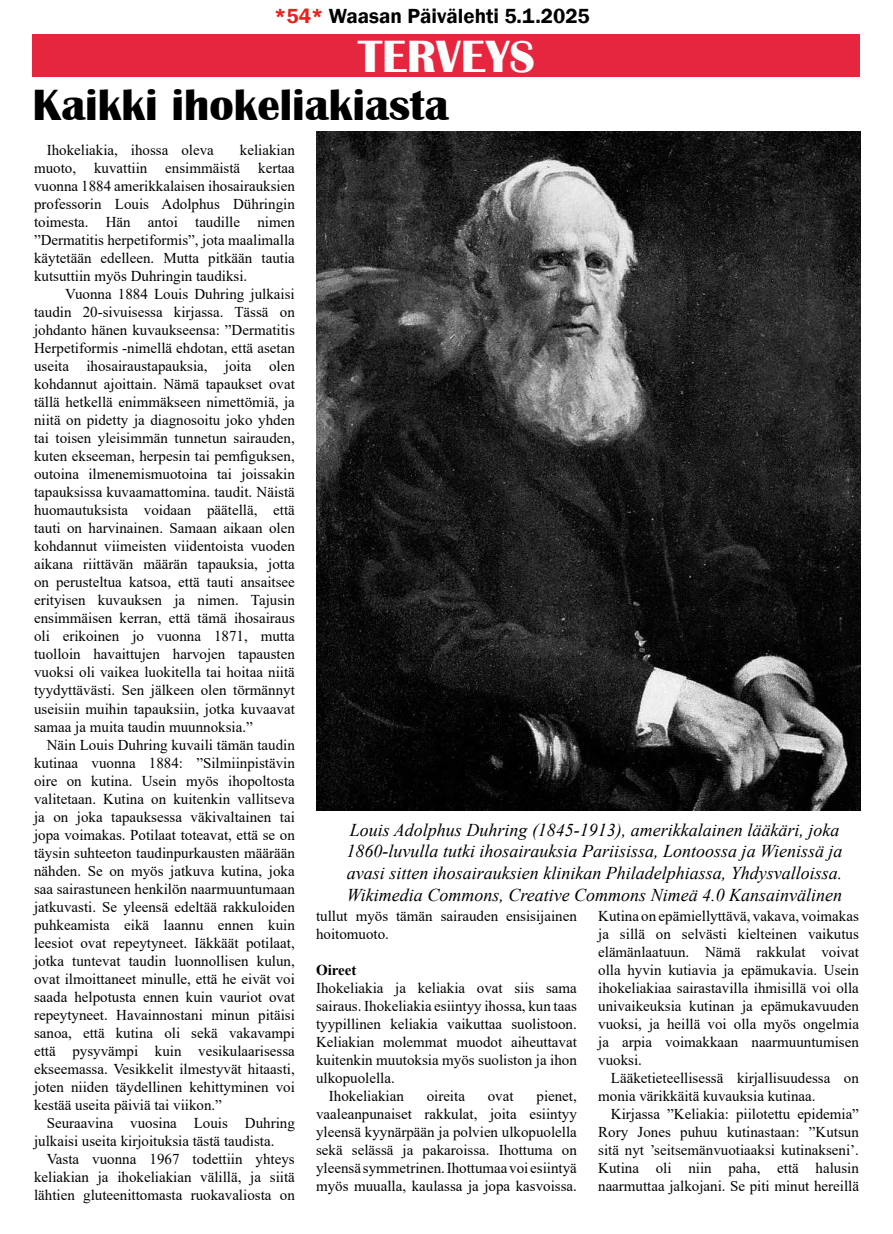
<style>
.page{position:relative;width:893px;height:1234px;background:#fff}
.page>*{position:absolute;margin:0;border:0;box-sizing:border-box;transform-origin:0 0}
.t1{font:700 46.5px "Britannic";color:#fbfdfc}
.t2{font:700 45px "Britannic";color:#000}
.t3{font:600 21px "Franklin Gothic";color:#000}
.t4{font:italic 18px/21.6px "Times New Roman";color:#000}
.t5{font:15px/18px "Times New Roman";color:#000;text-align:justify}
.t6{font:700 15px "Times New Roman";color:#000}
.s1{color:#e5231d}
</style>
<div class="page">
<div style="left:33px;top:34px;width:827px;height:43px;background:#e6263e"></div>
<img style="left:316px;top:132px;width:544px;height:678px">
<h3 class="t3" style="left:274px;top:3px;width:317px"><span class="s1">*54*</span> Waasan Päivälehti 5.1.2025</h3>
<h1 class="t1" style="left:358px;top:30px;width:178px">TERVEYS</h1>
<h2 class="t2" style="left:33px;top:79px;width:418px">Kaikki ihokeliakiasta</h2>
<p class="t5" style="left:34px;top:140px;width:262px;text-indent:206px">keliakian muoto, kuvattiin ensimmäistä kertaa vuonna 1884 amerikkalaisen ihosairauksien professorin Louis Adolphus Dühringin toimesta. Hän antoi taudille nimen ”Dermatitis herpetiformis”, jota maalimalla käytetään edelleen. Mutta pitkään tautia kutsuttiin myös Duhringin taudiksi.</p>
<p class="t5" style="left:34px;top:284px;width:262px;text-indent:31px">Vuonna 1884 Louis Duhring julkaisi taudin 20-sivuisessa kirjassa. Tässä on johdanto hänen kuvaukseensa: ”Dermatitis Herpetiformis -nimellä ehdotan, että asetan useita ihosairaustapauksia, joita olen kohdannut ajoittain. Nämä tapaukset ovat tällä hetkellä enimmäkseen nimettömiä, ja niitä on pidetty ja diagnosoitu joko yhden tai toisen yleisimmän tunnetun sairauden, kuten ekseeman, herpesin tai pemfiguksen, outoina ilmenemismuotoina tai joissakin tapauksissa kuvaamattomina. taudit. Näistä huomautuksista voidaan päätellä, että tauti on harvinainen. Samaan aikaan olen kohdannut viimeisten viidentoista vuoden aikana riittävän määrän tapauksia, jotta on perusteltua katsoa, että tauti ansaitsee erityisen kuvauksen ja nimen. Tajusin ensimmäisen kerran, että tämä ihosairaus oli erikoinen jo vuonna 1871, mutta tuolloin havaittujen harvojen tapausten vuoksi oli vaikea luokitella tai hoitaa niitä tyydyttävästi. Sen jälkeen olen törmännyt useisiin muihin tapauksiin, jotka kuvaavat samaa ja muita taudin muunnoksia.”</p>
<p class="t5" style="left:34px;top:734px;width:262px;text-indent:13px">Näin Louis Duhring kuvaili tämän taudin kutinaa vuonna 1884: ”Silmiinpistävin oire on kutina. Usein myös ihopoltosta valitetaan. Kutina on kuitenkin vallitseva ja on joka tapauksessa väkivaltainen tai jopa voimakas. Potilaat toteavat, että se on täysin suhteeton taudinpurkausten määrään nähden. Se on myös jatkuva kutina, joka saa sairastuneen henkilön naarmuuntumaan jatkuvasti. Se yleensä edeltää rakkuloiden puhkeamista eikä laannu ennen kuin leesiot ovat repeytyneet. Iäkkäät potilaat, jotka tuntevat taudin luonnollisen kulun, ovat ilmoittaneet minulle, että he eivät voi saada helpotusta ennen kuin vauriot ovat repeytyneet. Havainnostani minun pitäisi sanoa, että kutina oli sekä vakavampi että pysyvämpi kuin vesikulaarisessa ekseemassa. Vesikkelit ilmestyvät hitaasti, joten niiden täydellinen kehittyminen voi kestää useita päiviä tai viikon.”</p>
<p class="t5" style="left:34px;top:1112px;width:262px;text-indent:13px">Seuraavina vuosina Louis Duhring julkaisi useita kirjoituksia tästä taudista.</p>
<p class="t5" style="left:34px;top:1148px;width:262px;text-indent:13px">Vasta vuonna 1967 todettiin yhteys keliakian ja ihokeliakian välillä, ja siitä lähtien gluteenittomasta ruokavaliosta on</p>
<p class="t5" style="left:47px;top:140px;width:169px">Ihokeliakia, ihossa oleva</p>
<p class="t4" style="left:347px;top:818px;width:498px">Louis Adolphus Duhring (1845-1913), amerikkalainen lääkäri, joka 1860-luvulla tutki ihosairauksia Pariisissa, Lontoossa ja Wienissä ja avasi sitten ihosairauksien klinikan Philadelphiassa, Yhdysvalloissa.<br>Wikimedia Commons, Creative Commons Nimeä 4.0 Kansainvälinen</p>
<p class="t5" style="left:316px;top:906px;width:262px">tullut myös tämän sairauden ensisijainen hoitomuoto.</p>
<p class="t6" style="left:316px;top:958px;width:42px">Oireet</p>
<p class="t5" style="left:316px;top:978px;width:262px">Ihokeliakia ja keliakia ovat siis sama</p>
<p class="t5" style="left:316px;top:996px;width:262px">sairaus. Ihokeliakia esiintyy ihossa, kun taas</p>
<p class="t5" style="left:316px;top:1014px;width:262px">tyypillinen keliakia vaikuttaa suolistoon.</p>
<p class="t5" style="left:316px;top:1032px;width:262px">Keliakian molemmat muodot aiheuttavat</p>
<p class="t5" style="left:316px;top:1050px;width:262px">kuitenkin muutoksia myös suoliston ja ihon</p>
<p class="t5" style="left:316px;top:1068px;width:80px">ulkopuolella.</p>
<p class="t5" style="left:329px;top:1086px;width:76px">Ihokeliakian</p>
<p class="t5" style="left:427px;top:1086px;width:40px">oireita</p>
<p class="t5" style="left:488px;top:1086px;width:27px">ovat</p>
<p class="t5" style="left:316px;top:1086px;width:262px;text-indent:220px">pienet, vaaleanpunaiset rakkulat, joita esiintyy yleensä kyynärpään ja polvien ulkopuolella sekä selässä ja pakaroissa. Ihottuma on yleensä symmetrinen. Ihottumaa voi esiintyä myös muualla, kaulassa ja jopa kasvoissa.</p>
<p class="t5" style="left:598px;top:906px;width:262px">Kutina on epämiellyttävä, vakava, voimakas ja sillä on selvästi kielteinen vaikutus elämänlaatuun. Nämä rakkulat voivat olla hyvin kutiavia ja epämukavia. Usein ihokeliakiaa sairastavilla ihmisillä voi olla univaikeuksia kutinan ja epämukavuuden vuoksi, ja heillä voi olla myös ongelmia ja arpia voimakkaan naarmuuntumisen vuoksi.</p>
<p class="t5" style="left:598px;top:1068px;width:262px;text-indent:13px">Lääketieteellisessä kirjallisuudessa on monia värikkäitä kuvauksia kutinaa.</p>
<p class="t5" style="left:598px;top:1104px;width:262px;text-indent:13px">Kirjassa ”Keliakia: piilotettu epidemia” Rory Jones puhuu kutinastaan: ”Kutsun sitä nyt ’seitsemänvuotiaaksi kutinakseni’.<br>Kutina oli niin paha, että halusin naarmuttaa jalkojani. Se piti minut hereillä</p>
</div>
